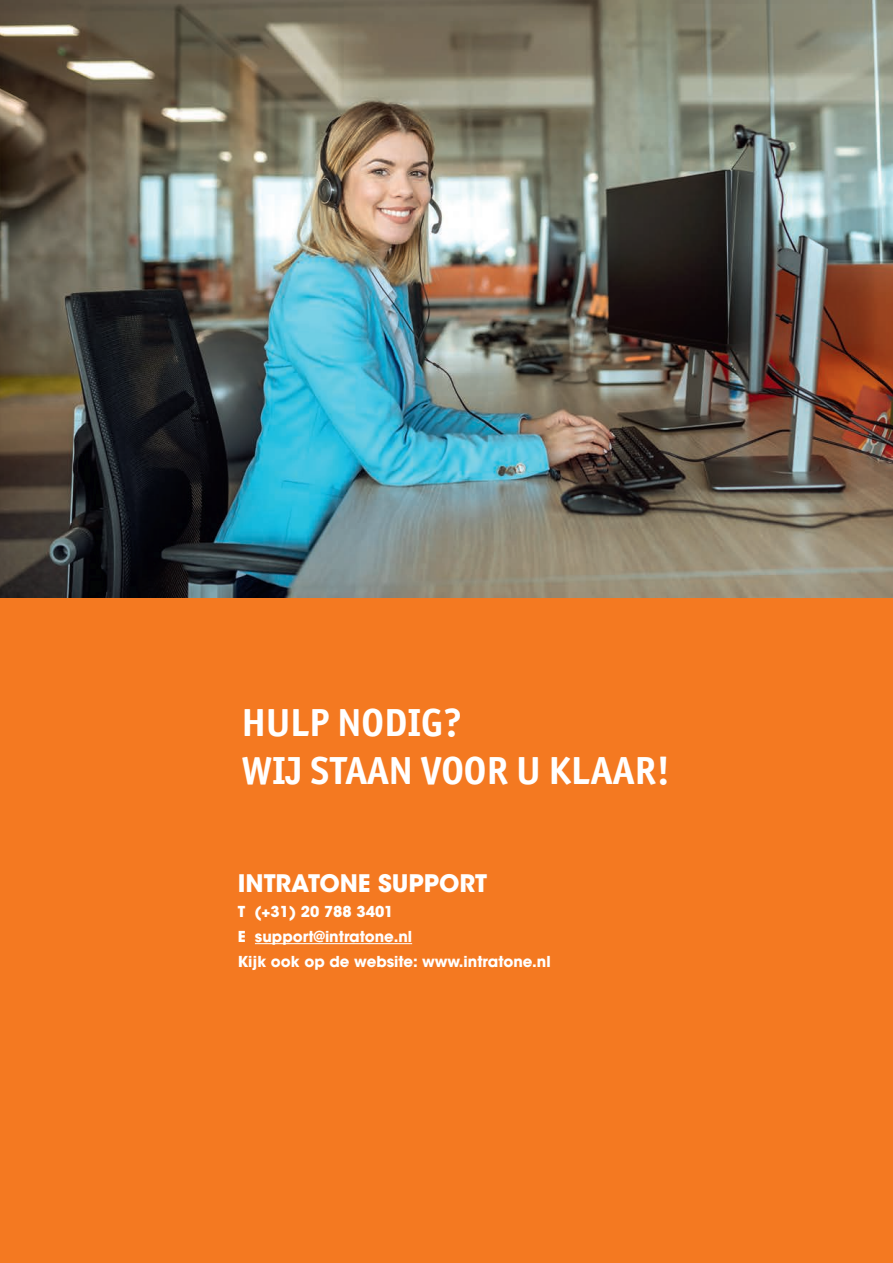
<style>
.page{position:relative;width:893px;height:1263px;background:#fff}
.page>*{position:absolute;margin:0;border:0;box-sizing:border-box;transform-origin:0 0}
.t1{font:700 39.3px/47.1px "Officina Sans ITC Pro";color:#fff}
.t2{font:700 24px "ITC Avant Garde Std";color:#fff}
.t3{font:700 15px/25.2px "ITC Avant Garde Std";color:#fff}
</style>
<div class="page">
<div style="left:0;top:597px;width:893px;height:666px;background:#f47921"></div>
<hr style="left:255px;top:943px;width:157px;height:1px;background:#fff">
<img style="left:0;top:0;width:893px;height:597px">
<h1 class="t1" style="left:241px;top:699px;width:430px">HULP NODIG?<br>WIJ STAAN VOOR U KLAAR!</h1>
<h2 class="t2" style="left:238px;top:867px;width:251px">INTRATONE SUPPORT</h2>
<p class="t3" style="left:238px;top:899px;width:315px">T (+31) 20 788 3401<br>E support@intratone.nl<br>Kijk ook op de website: www.intratone.nl</p>
</div>
